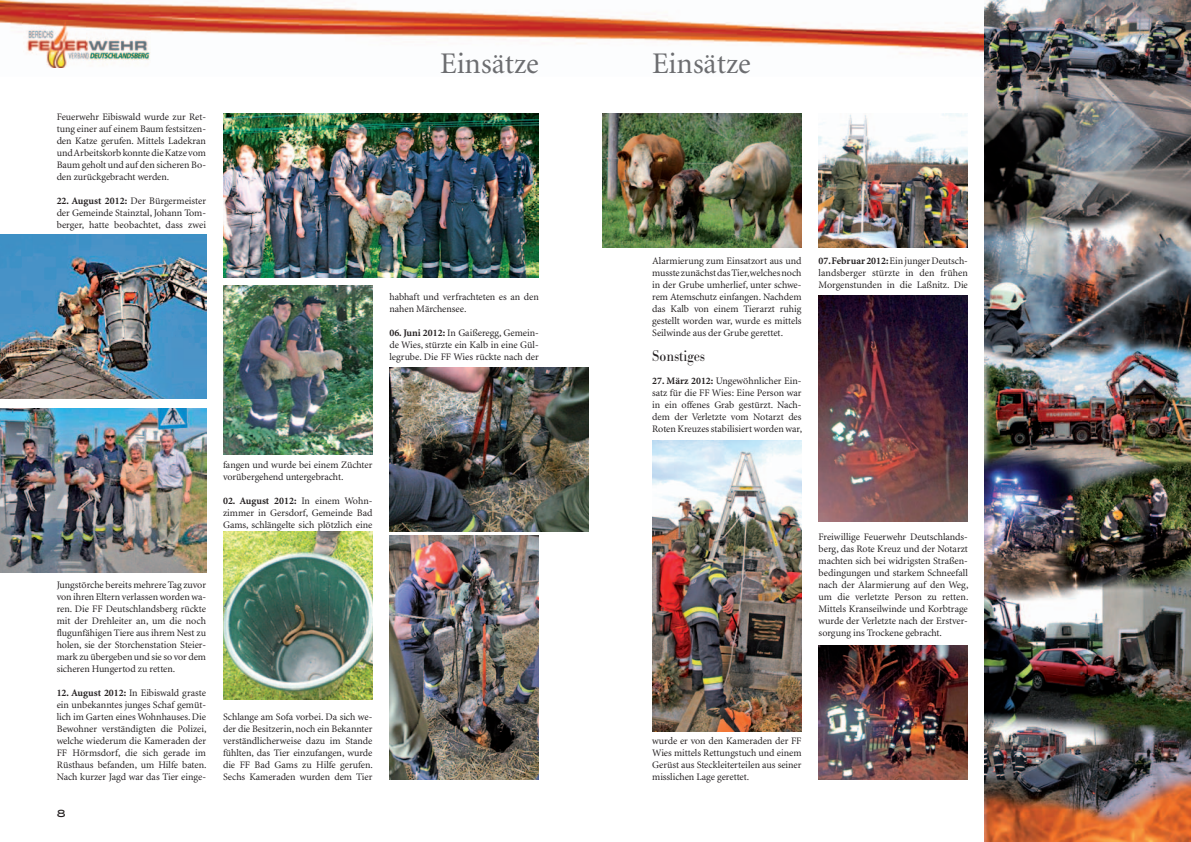
<style>
.page{position:relative;width:1191px;height:842px;background:#fff}
.page>*{position:absolute;margin:0;border:0;box-sizing:border-box;transform-origin:0 0}
.t1{font:30px "Minion";color:#6c6d70}
.t2{font:16.2px "URW Bodoni T Ligh Extr Narr";color:#231f20}
.t3{font:10px/12px "Minion MM 367 585 10";letter-spacing:-.005em;color:#231f20;text-align:justify}
.t4{font:10px "Minion MM 578 585 10";color:#231f20}
.t5{font:500 10px "Blair ITC";color:#231f20}
.s1{font-family:"Minion MM 578 585 10"}
.s2{font-family:"Minion MM 367 585 10"}
</style>
<div class="page">
<img style="left:0;top:0;width:985px;height:77px">
<img style="left:23px;top:21px;width:127px;height:46px">
<img style="left:0;top:235px;width:206px;height:163px">
<img style="left:223px;top:113px;width:316px;height:164px">
<img style="left:0;top:408px;width:206px;height:164px">
<img style="left:223px;top:286px;width:149px;height:168px">
<img style="left:223px;top:531px;width:149px;height:169px">
<img style="left:389px;top:367px;width:200px;height:164px">
<img style="left:389px;top:535px;width:150px;height:244px">
<img style="left:602px;top:113px;width:199px;height:134px">
<img style="left:818px;top:113px;width:150px;height:134px">
<img style="left:818px;top:646px;width:150px;height:133px">
<img style="left:652px;top:441px;width:149px;height:291px">
<img style="left:818px;top:295px;width:150px;height:227px">
<img style="left:985px;top:0;width:206px;height:842px">
<p class="t3" style="left:57px;top:111px;width:151px">Feuerwehr Eibiswald wurde zur Ret&shy;tung einer auf einem Baum festsitzen&shy;den Katze gerufen. Mittels Ladekran und Arbeitskorb konnte die Katze vom Baum geholt und auf den sicheren Bo&shy;den zurückgebracht werden.</p>
<p class="t3" style="left:57px;top:195px;width:151px"><span class="s1">22. August 2012:</span> Der Bürgermeister der Gemeinde Stainztal, Johann Tom&shy;berger, hatte beobachtet, dass zwei</p>
<p class="t3" style="left:223px;top:459px;width:151px">fangen und wurde bei einem Züchter vorübergehend untergebracht.</p>
<p class="t4" style="left:223px;top:496px;width:151px">02. August 2012: <span class="s2">In einem Wohn-</span></p>
<p class="t3" style="left:223px;top:507px;width:151px">zimmer in Gersdorf, Gemeinde Bad<br>Gams, schlängelte sich plötzlich eine</p>
<p class="t3" style="left:57px;top:579px;width:151px">Jungstörche bereits mehrere Tag zuvor von ihren Eltern verlassen worden wa&shy;ren. Die FF Deutschlandsberg rückte mit der Drehleiter an, um die noch flugunfähigen Tiere aus ihrem Nest zu holen, sie der Storchenstation Steier&shy;mark zu übergeben und sie so vor dem sicheren Hungertod zu retten.</p>
<p class="t3" style="left:57px;top:687px;width:151px"><span class="s1">12. August 2012:</span> In Eibiswald graste ein unbekanntes junges Schaf gemüt&shy;lich im Garten eines Wohnhauses. Die Bewohner verständigten die Polizei, welche wiederum die Kameraden der FF Hörmsdorf, die sich gerade im Rüsthaus befanden, um Hilfe baten.<br>Nach kurzer Jagd war das Tier einge-</p>
<p class="t5" style="left:57px;top:807px;width:10px">8</p>
<p class="t3" style="left:223px;top:711px;width:151px">Schlange am Sofa vorbei. Da sich we&shy;der die Besitzerin, noch ein Bekannter verständlicherweise dazu im Stande fühlten, das Tier einzufangen, wurde die FF Bad Gams zu Hilfe gerufen.<br>Sechs Kameraden wurden dem Tier</p>
<h1 class="t1" style="left:440px;top:49px;width:100px">Einsätze</h1>
<h1 class="t1" style="left:652px;top:49px;width:100px">Einsätze</h1>
<p class="t3" style="left:389px;top:291px;width:151px">habhaft und verfrachteten es an den nahen Märchensee.</p>
<p class="t3" style="left:389px;top:327px;width:151px"><span class="s1">06. Juni 2012:</span> In Gaißeregg, Gemein&shy;de Wies, stürzte ein Kalb in eine Gül&shy;legrube. Die FF Wies rückte nach der</p>
<p class="t3" style="left:652px;top:255px;width:151px">Alarmierung zum Einsatzort aus und musste zunächst das Tier, welches noch in der Grube umherlief, unter schwe&shy;rem Atemschutz einfangen. Nachdem das Kalb von einem Tierarzt ruhig gestellt worden war, wurde es mittels Seilwinde aus der Grube gerettet.</p>
<h2 class="t2" style="left:652px;top:347px;width:54px">Sonstiges</h2>
<p class="t3" style="left:652px;top:375px;width:151px"><span class="s1">27. März 2012:</span> Ungewöhnlicher Ein&shy;satz für die FF Wies: Eine Person war in ein offenes Grab gestürzt. Nach&shy;dem der Verletzte vom Notarzt des Roten Kreuzes stabilisiert worden war,</p>
<p class="t3" style="left:818px;top:255px;width:151px"><span class="s1">07. Februar 2012:</span> Ein junger Deutsch&shy;landsberger stürzte in den frühen Morgenstunden in die Laßnitz. Die</p>
<p class="t3" style="left:818px;top:531px;width:151px">Freiwillige Feuerwehr Deutschlands&shy;berg, das Rote Kreuz und der Notarzt machten sich bei widrigsten Straßen&shy;bedingungen und starkem Schneefall nach der Alarmierung auf den Weg, um die verletzte Person zu retten.<br>Mittels Kranseilwinde und Korbtrage wurde der Verletzte nach der Erstver&shy;sorgung ins Trockene gebracht.</p>
<p class="t3" style="left:652px;top:735px;width:151px">wurde er von den Kameraden der FF Wies mittels Rettungstuch und einem Gerüst aus Steckleiterteilen aus seiner misslichen Lage gerettet.</p>
</div>
